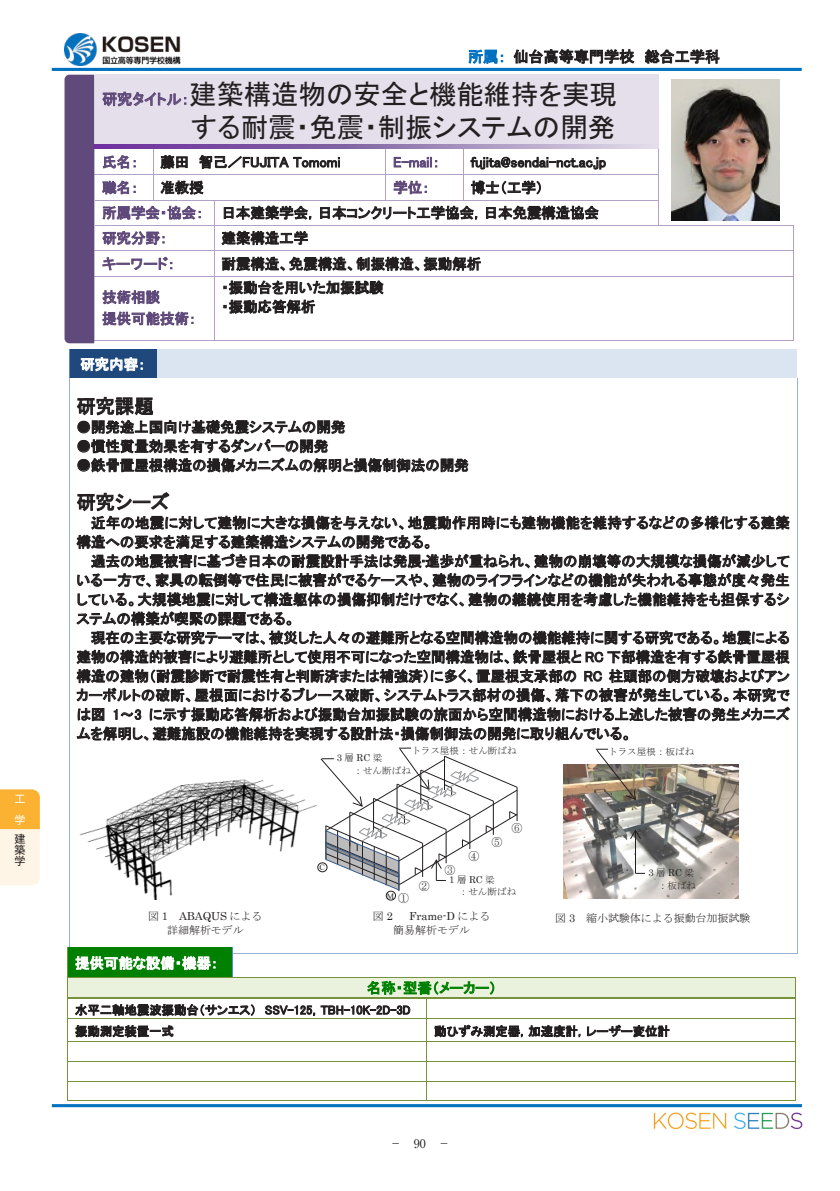
<style>
.page{position:relative;width:840px;height:1191px;background:#fff}
.page>*{position:absolute;margin:0;border:0;box-sizing:border-box;transform-origin:0 0}
.t1{font:27.4px/32.8px "MS P Gothic";color:#231f20;text-align:right}
.t2{font:19.2px "MS P Gothic";color:#231f20}
.t3{font:15px "MS P Gothic";color:#231f20}
.t4{font:14.4px/19.2px "MS P Gothic";color:#231f20}
.t5{font:14.4px/21.4px "MS P Gothic";color:#5f497a}
.t6{font:14.4px "MS P Gothic";color:#fff}
.t7{font:14.4px "MS P Gothic";color:#008000}
.t8{font:12.4px/21.2px "MS P Gothic";color:#231f20}
.t9{font:12px "Ryumin Pr 6";color:#231f20}
.t10{font:11px "MS Mincho";color:#231f20}
.t11{font:11px "Century";letter-spacing:-.005em;color:#231f20}
.t12{font:11px/11px "Gothic MB101 Pr 6";color:#231f20;text-align:justify}
.t13{font:11px/21px "Gothic MB101 Pr 6";color:#fff}
.t14{font:9.6px "MS Mincho";color:#231f20}
.t15{font:9.6px "Century";color:#231f20}
.t16{font:8.2px "Times New Roman";color:#231f20}
.s1{color:#0070c0}
.s2{font-size:15px;color:#5f497a}
.s3{color:#5f497a}
.s4{font-family:"MS Mincho"}
.s5{font-family:"Century"}
</style>
<div class="page">
<img style="left:653px;top:1112px;width:150px;height:18px">
<hr style="left:52px;top:68px;width:749px;height:3px;background:#0070c0">
<hr style="left:52px;top:1104px;width:749px;height:3px;background:#0070c0">
<svg style="left:95px;top:74px;width:563px;height:74px;background:#d9cfe3"></svg>
<div style="left:102px;top:78px;width:549px;height:33px;background:#e5dfec"></div>
<div style="left:102px;top:111px;width:549px;height:33px;background:#e5dfec"></div>
<img style="left:671px;top:79px;width:108px;height:141px">
<hr style="left:463px;top:148px;width:195px;height:1px;background:#c6d9f1">
<hr style="left:95px;top:174px;width:58px;height:1px;background:#b2a1c7">
<hr style="left:153px;top:174px;width:232px;height:1px;background:#b2a1c7">
<hr style="left:386px;top:174px;width:77px;height:1px;background:#b2a1c7">
<hr style="left:463px;top:174px;width:195px;height:1px;background:#b2a1c7">
<hr style="left:95px;top:200px;width:58px;height:1px;background:#b2a1c7">
<svg style="left:153px;top:149px;width:1px;height:51px"></svg>
<hr style="left:153px;top:200px;width:60px;height:1px;background:#b2a1c7">
<hr style="left:214px;top:200px;width:171px;height:1px;background:#b2a1c7">
<svg style="left:385px;top:149px;width:1px;height:52px"></svg>
<hr style="left:386px;top:200px;width:77px;height:1px;background:#b2a1c7">
<svg style="left:463px;top:149px;width:1px;height:51px"></svg>
<hr style="left:463px;top:200px;width:195px;height:1px;background:#b2a1c7">
<hr style="left:95px;top:225px;width:118px;height:1px;background:#b2a1c7">
<hr style="left:214px;top:225px;width:444px;height:1px;background:#b2a1c7">
<svg style="left:658px;top:148px;width:1px;height:77px"></svg>
<hr style="left:658px;top:225px;width:134px;height:1px;background:#b2a1c7">
<hr style="left:95px;top:250px;width:118px;height:1px;background:#b2a1c7">
<hr style="left:214px;top:250px;width:578px;height:1px;background:#b2a1c7">
<hr style="left:95px;top:276px;width:118px;height:1px;background:#b2a1c7">
<hr style="left:214px;top:276px;width:578px;height:1px;background:#b2a1c7">
<hr style="left:95px;top:340px;width:118px;height:1px;background:#b2a1c7">
<hr style="left:213px;top:277px;width:1px;height:63px;background:#b2a1c7">
<hr style="left:214px;top:340px;width:578px;height:1px;background:#b2a1c7">
<hr style="left:792px;top:277px;width:1px;height:63px;background:#b2a1c7">
<svg style="left:64px;top:75px;width:32px;height:268px;background:#6b5785"></svg>
<svg style="left:93px;top:145px;width:563px;height:4px;background:#9879b5"></svg>
<img style="left:64px;top:34px;width:116px;height:32px">
<img style="left:79px;top:779px;width:241px;height:120px">
<div style="left:317px;top:862px;width:10px;height:10px;border:1px solid #231f20;border-radius:50%"></div>
<div style="left:386px;top:891px;width:9px;height:9px;border:1px solid #231f20;border-radius:50%"></div>
<svg style="left:320px;top:747px;width:197px;height:144px"></svg>
<img style="left:563px;top:764px;width:175px;height:134px">
<hr style="left:634px;top:830px;width:1px;height:43px;background:#231f20">
<svg style="left:630px;top:829px;width:10px;height:10px"></svg>
<svg style="left:595px;top:749px;width:40px;height:51px"></svg>
<div style="left:69px;top:349px;width:87px;height:29px;background:#1f497d"></div>
<div style="left:157px;top:349px;width:639px;height:29px;background:#dbe5f1"></div>
<svg style="left:69px;top:349px;width:1px;height:29px"></svg>
<svg style="left:156px;top:349px;width:1px;height:29px"></svg>
<hr style="left:69px;top:378px;width:1px;height:575px;background:#95b3d7">
<hr style="left:69px;top:953px;width:727px;height:1px;background:#95b3d7">
<hr style="left:796px;top:378px;width:1px;height:575px;background:#95b3d7">
<div style="left:68px;top:947px;width:164px;height:30px;background:#008000"></div>
<hr style="left:67px;top:947px;width:1px;height:30px;background:#76923c">
<hr style="left:232px;top:947px;width:1px;height:30px;background:#548dd4">
<div style="left:75px;top:977px;width:712px;height:19px;background:#eaf1dd"></div>
<hr style="left:68px;top:977px;width:164px;height:1px;background:#76923c">
<hr style="left:233px;top:977px;width:561px;height:1px;background:#76923c">
<hr style="left:68px;top:996px;width:358px;height:1px;background:#76923c">
<hr style="left:68px;top:998px;width:358px;height:1px;background:#76923c">
<hr style="left:428px;top:996px;width:366px;height:1px;background:#76923c">
<hr style="left:428px;top:998px;width:366px;height:1px;background:#76923c">
<hr style="left:68px;top:1018px;width:358px;height:1px;background:#76923c">
<hr style="left:427px;top:1018px;width:367px;height:1px;background:#76923c">
<hr style="left:68px;top:1040px;width:358px;height:1px;background:#76923c">
<hr style="left:427px;top:1040px;width:367px;height:1px;background:#76923c">
<hr style="left:68px;top:1060px;width:358px;height:1px;background:#76923c">
<hr style="left:427px;top:1060px;width:367px;height:1px;background:#76923c">
<hr style="left:68px;top:1080px;width:358px;height:1px;background:#76923c">
<hr style="left:427px;top:1080px;width:367px;height:1px;background:#76923c">
<svg style="left:67px;top:977px;width:2px;height:124px"></svg>
<hr style="left:69px;top:1100px;width:357px;height:1px;background:#76923c">
<svg style="left:426px;top:996px;width:2px;height:105px"></svg>
<hr style="left:427px;top:1100px;width:367px;height:1px;background:#76923c">
<svg style="left:794px;top:977px;width:1px;height:124px"></svg>
<svg style="left:0;top:789px;width:40px;height:96px;background:#fcd99c"></svg>
<p class="t13" style="left:14px;top:787px;width:12px">工学</p>
<p class="t12" style="left:14px;top:832px;width:12px">建築学</p>
<p class="t3" style="left:468px;top:49px;width:253px"><span class="s1">所属：</span> 仙台高等専門学校 総合工学科</p>
<h1 class="t1" style="left:102px;top:78px;width:516px"><span class="s2">研究タイトル：</span>建築構造物の安全と機能維持を実現する耐震・免震・制振システムの開発</h1>
<p class="t5" style="left:102px;top:151px;width:38px">氏名：</p>
<p class="t4" style="left:160px;top:152px;width:181px">藤田 智己／FUJITA Tomomi</p>
<p class="t5" style="left:393px;top:151px;width:48px">E-mail：</p>
<p class="t4" style="left:470px;top:152px;width:137px">fujita@sendai-nct.ac.jp</p>
<p class="t5" style="left:102px;top:177px;width:38px">職名：</p>
<p class="t4" style="left:160px;top:178px;width:45px">准教授</p>
<p class="t5" style="left:393px;top:177px;width:38px">学位：</p>
<p class="t4" style="left:102px;top:175px;width:498px;line-height:25.2px;text-indent:368px">博士（工学）<br><span class="s3">所属学会・協会：</span> 日本建築学会，日本コンクリート工学協会，日本免震構造協会<span class="s3">研究分野：</span></p>
<p class="t4" style="left:221px;top:228px;width:88px">建築構造工学</p>
<p class="t5" style="left:102px;top:253px;width:74px">キーワード：</p>
<p class="t4" style="left:221px;top:254px;width:261px">耐震構造、免震構造、制振構造、振動解析</p>
<p class="t5" style="left:102px;top:286px;width:95px">技術相談<br>提供可能技術：</p>
<p class="t4" style="left:221px;top:278px;width:163px">・振動台を用いた加振試験・振動応答解析</p>
<p class="t6" style="left:80px;top:357px;width:66px">研究内容：</p>
<h2 class="t2" style="left:76px;top:396px;width:78px">研究課題</h2>
<p class="t4" style="left:76px;top:417px;width:270px">●開発途上国向け基礎免震システムの開発</p>
<p class="t4" style="left:76px;top:436px;width:253px">●慣性質量効果を有するダンパーの開発</p>
<p class="t4" style="left:76px;top:455px;width:393px">●鉄骨置屋根構造の損傷メカニズムの解明と損傷制御法の開発</p>
<h2 class="t2" style="left:76px;top:492px;width:94px">研究シーズ</h2>
<p class="t4" style="left:76px;top:513px;width:714px;text-indent:14px">近年の地震に対して建物に大きな損傷を与えない、地震動作用時にも建物機能を維持するなどの多様化する建築構造への要求を満足する建築構造システムの開発である。</p>
<p class="t4" style="left:76px;top:551px;width:714px;text-align:justify;text-indent:14px">過去の地震被害に基づき日本の耐震設計手法は発展•進歩が重ねられ、建物の崩壊等の大規模な損傷が減少している一方で、家具の転倒等で住民に被害がでるケースや、建物のライフラインなどの機能が失われる事態が度々発生している。大規模地震に対して構造躯体の損傷抑制だけでなく、建物の継続使用を考慮した機能維持をも担保するシステムの構築が喫緊の課題である。</p>
<p class="t4" style="left:76px;top:628px;width:714px;text-align:justify;text-indent:14px">現在の主要な研究テーマは、被災した人々の避難所となる空間構造物の機能維持に関する研究である。地震による建物の構造的被害により避難所として使用不可になった空間構造物は、鉄骨屋根と RC 下部構造を有する鉄骨置屋根構造の建物（耐震診断で耐震性有と判断済または補強済）に多く、置屋根支承部の RC 柱頭部の側方破壊およびアンカーボルトの破断、屋根面におけるブレース破断、システムトラス部材の損傷、落下の被害が発生している。本研究では図 1～3 に示す振動応答解析および振動台加振試験の旅面から空間構造物における上述した被害の発生メカニズムを解明し、避難施設の機能維持を実現する設計法・損傷制御法の開発に取り組んでいる。</p>
<p class="t11" style="left:148px;top:906px;width:116px"><span class="s4">図</span> 1 ABAQUS <span class="s4">による</span></p>
<p class="t10" style="left:167px;top:924px;width:78px">詳細解析モデル</p>
<p class="t6" style="left:75px;top:956px;width:144px">提供可能な設備・機器：</p>
<p class="t14" style="left:411px;top:745px;width:107px">トラス屋根：せん断ばね</p>
<p class="t15" style="left:336px;top:749px;width:47px">3<span class="s4">層</span>RC<span class="s4">梁</span></p>
<p class="t14" style="left:353px;top:765px;width:59px">：せん断ばね</p>
<p class="t16" style="left:319px;top:862px;width:7px">C</p>
<p class="t10" style="left:398px;top:893px;width:12px">①</p>
<p class="t16" style="left:386px;top:890px;width:9px">M</p>
<p class="t10" style="left:418px;top:880px;width:12px">②</p>
<p class="t10" style="left:468px;top:850px;width:12px">④</p>
<p class="t10" style="left:491px;top:837px;width:12px">⑤</p>
<p class="t10" style="left:511px;top:822px;width:12px">⑥</p>
<p class="t10" style="left:444px;top:864px;width:12px">③</p>
<p class="t15" style="left:449px;top:871px;width:47px">1<span class="s4">層</span>RC<span class="s4">梁</span></p>
<p class="t14" style="left:458px;top:887px;width:59px">：せん断ばね</p>
<p class="t10" style="left:373px;top:910px;width:21px">図 <span class="s5">2</span></p>
<p class="t11" style="left:409px;top:907px;width:83px">Frame-D <span class="s4">による</span></p>
<p class="t10" style="left:393px;top:924px;width:78px">簡易解析モデル</p>
<p class="t14" style="left:608px;top:746px;width:87px">トラス屋根：板ばね</p>
<p class="t15" style="left:648px;top:864px;width:47px">3<span class="s4">層</span>RC<span class="s4">梁</span></p>
<p class="t14" style="left:657px;top:880px;width:40px">：板ばね</p>
<p class="t10" style="left:555px;top:912px;width:196px">図 <span class="s5">3</span> 縮小試験体による振動台加振試験</p>
<p class="t7" style="left:366px;top:980px;width:131px">名称・型番（メーカー）</p>
<p class="t8" style="left:75px;top:999px;width:337px">水平二軸地震波振動台（サンエス） SSV-125，TBH-10K-2D-3D振動測定装置一式</p>
<p class="t8" style="left:434px;top:1020px;width:237px">動ひずみ測定器，加速度計，レーザー変位計</p>
<p class="t9" style="left:390px;top:1133px;width:61px">－　90　－</p>
</div>
